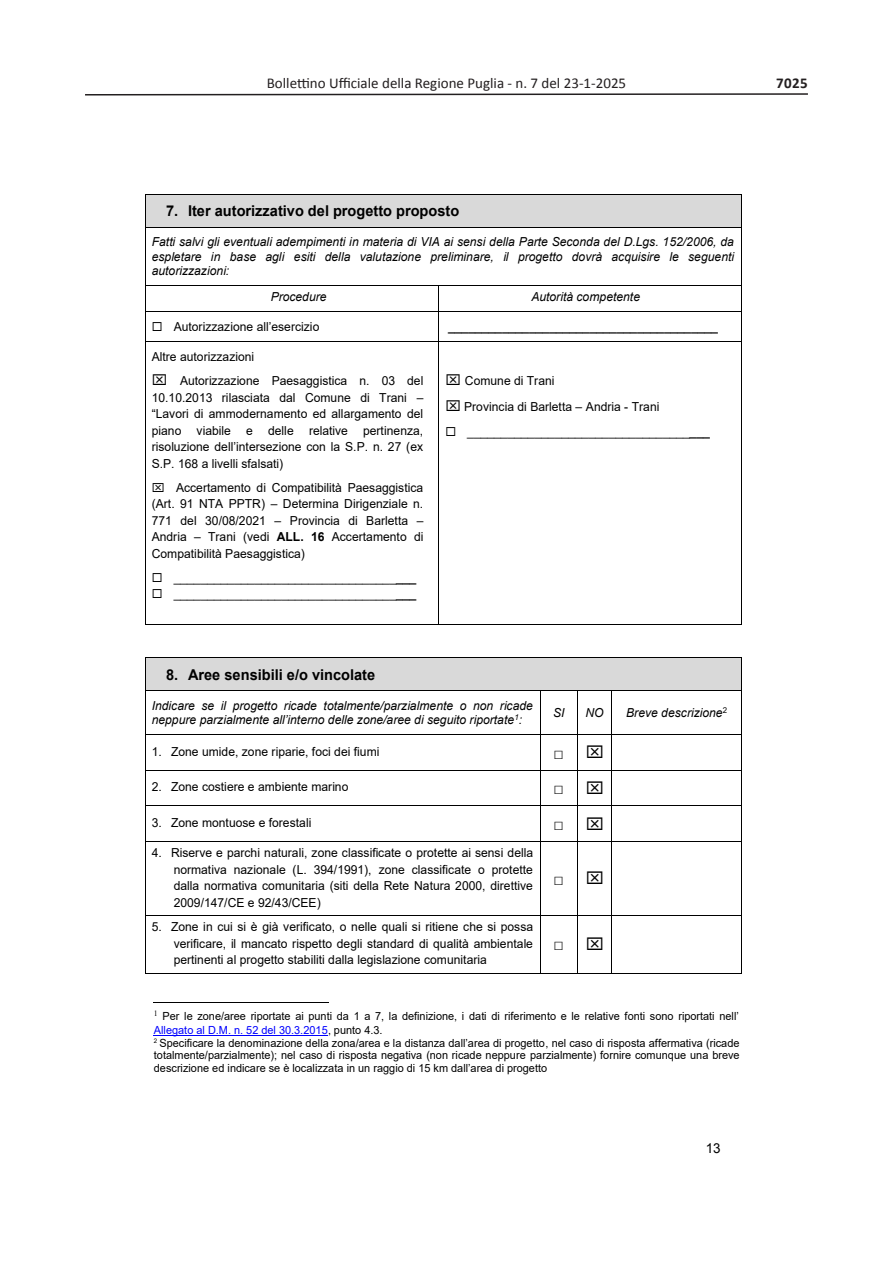
<style>
.page{position:relative;width:893px;height:1263px;background:#fff}
.page>*{position:absolute;margin:0;border:0;box-sizing:border-box;transform-origin:0 0}
.t1{font:17.55px "Arial";color:#000}
.t2{font:700 15px "Arial";color:#000}
.t3{font:15px "Calibri";color:#231f20}
.t4{font:700 15px "Calibri";color:#231f20}
.t5{font:13.65px "Arial";color:#000}
.t6{font:12.45px/16.5px "Arial";color:#000;text-align:justify}
.t7{font:italic 12.45px/14.4px "Arial";color:#000;text-align:justify}
.t8{font:11.25px/12.9px "Arial";letter-spacing:.005em;color:#000}
.s1{font-weight:700}
.s2{font-style:italic}
.s3{color:#00f}
</style>
<div class="page">
<svg style="left:85px;top:93px;width:723px;height:3px"></svg>
<div style="left:146px;top:195px;width:595px;height:32px;background:#d9d9d9"></div>
<hr style="left:146px;top:194px;width:595px;height:1px;background:#000">
<hr style="left:145px;top:195px;width:1px;height:32px;background:#000">
<hr style="left:741px;top:195px;width:1px;height:32px;background:#000">
<hr style="left:146px;top:227px;width:595px;height:1px;background:#000">
<hr style="left:145px;top:227px;width:1px;height:58px;background:#000">
<hr style="left:741px;top:227px;width:1px;height:58px;background:#000">
<hr style="left:146px;top:285px;width:293px;height:1px;background:#000">
<hr style="left:439px;top:285px;width:302px;height:1px;background:#000">
<hr style="left:146px;top:311px;width:293px;height:1px;background:#000">
<hr style="left:439px;top:311px;width:302px;height:1px;background:#000">
<svg style="left:145px;top:285px;width:1px;height:57px"></svg>
<hr style="left:146px;top:341px;width:293px;height:1px;background:#000">
<hr style="left:439px;top:341px;width:302px;height:1px;background:#000">
<svg style="left:741px;top:285px;width:1px;height:57px"></svg>
<hr style="left:145px;top:342px;width:1px;height:283px;background:#000">
<hr style="left:146px;top:625px;width:293px;height:1px;background:#000">
<hr style="left:439px;top:342px;width:1px;height:283px;background:#000">
<hr style="left:439px;top:625px;width:302px;height:1px;background:#000">
<hr style="left:741px;top:342px;width:1px;height:283px;background:#000">
<div style="left:146px;top:658px;width:595px;height:32px;background:#d9d9d9"></div>
<hr style="left:146px;top:657px;width:595px;height:1px;background:#000">
<hr style="left:145px;top:658px;width:1px;height:32px;background:#000">
<hr style="left:741px;top:658px;width:1px;height:32px;background:#000">
<hr style="left:146px;top:690px;width:394px;height:1px;background:#000">
<hr style="left:540px;top:690px;width:37px;height:1px;background:#000">
<hr style="left:578px;top:690px;width:34px;height:1px;background:#000">
<hr style="left:612px;top:690px;width:129px;height:1px;background:#000">
<hr style="left:145px;top:691px;width:1px;height:43px;background:#000">
<hr style="left:540px;top:691px;width:1px;height:43px;background:#000">
<hr style="left:577px;top:691px;width:1px;height:43px;background:#000">
<hr style="left:612px;top:691px;width:1px;height:43px;background:#000">
<hr style="left:741px;top:691px;width:1px;height:43px;background:#000">
<hr style="left:146px;top:734px;width:394px;height:1px;background:#000">
<hr style="left:540px;top:734px;width:37px;height:1px;background:#000">
<hr style="left:578px;top:734px;width:34px;height:1px;background:#000">
<hr style="left:612px;top:734px;width:129px;height:1px;background:#000">
<hr style="left:145px;top:735px;width:1px;height:35px;background:#000">
<hr style="left:540px;top:735px;width:1px;height:35px;background:#000">
<hr style="left:577px;top:735px;width:1px;height:35px;background:#000">
<hr style="left:612px;top:735px;width:1px;height:35px;background:#000">
<hr style="left:741px;top:735px;width:1px;height:35px;background:#000">
<hr style="left:146px;top:770px;width:394px;height:1px;background:#000">
<hr style="left:540px;top:770px;width:37px;height:1px;background:#000">
<hr style="left:578px;top:770px;width:34px;height:1px;background:#000">
<hr style="left:612px;top:770px;width:129px;height:1px;background:#000">
<hr style="left:145px;top:770px;width:1px;height:35px;background:#000">
<hr style="left:540px;top:770px;width:1px;height:35px;background:#000">
<hr style="left:577px;top:770px;width:1px;height:35px;background:#000">
<hr style="left:612px;top:770px;width:1px;height:35px;background:#000">
<hr style="left:741px;top:770px;width:1px;height:35px;background:#000">
<hr style="left:146px;top:805px;width:394px;height:1px;background:#000">
<hr style="left:540px;top:805px;width:37px;height:1px;background:#000">
<hr style="left:578px;top:805px;width:34px;height:1px;background:#000">
<hr style="left:612px;top:805px;width:129px;height:1px;background:#000">
<hr style="left:145px;top:806px;width:1px;height:35px;background:#000">
<hr style="left:540px;top:806px;width:1px;height:35px;background:#000">
<hr style="left:577px;top:806px;width:1px;height:35px;background:#000">
<hr style="left:612px;top:806px;width:1px;height:35px;background:#000">
<hr style="left:741px;top:806px;width:1px;height:35px;background:#000">
<hr style="left:146px;top:841px;width:394px;height:1px;background:#000">
<hr style="left:540px;top:841px;width:37px;height:1px;background:#000">
<hr style="left:578px;top:841px;width:34px;height:1px;background:#000">
<hr style="left:612px;top:841px;width:129px;height:1px;background:#000">
<hr style="left:145px;top:842px;width:1px;height:73px;background:#000">
<hr style="left:540px;top:842px;width:1px;height:73px;background:#000">
<hr style="left:577px;top:842px;width:1px;height:73px;background:#000">
<hr style="left:612px;top:842px;width:1px;height:73px;background:#000">
<hr style="left:741px;top:842px;width:1px;height:73px;background:#000">
<hr style="left:146px;top:915px;width:394px;height:1px;background:#000">
<hr style="left:540px;top:915px;width:37px;height:1px;background:#000">
<hr style="left:578px;top:915px;width:34px;height:1px;background:#000">
<hr style="left:612px;top:915px;width:129px;height:1px;background:#000">
<hr style="left:145px;top:916px;width:1px;height:57px;background:#000">
<hr style="left:146px;top:973px;width:394px;height:1px;background:#000">
<hr style="left:540px;top:916px;width:1px;height:57px;background:#000">
<hr style="left:540px;top:973px;width:37px;height:1px;background:#000">
<hr style="left:577px;top:916px;width:1px;height:57px;background:#000">
<hr style="left:578px;top:973px;width:34px;height:1px;background:#000">
<hr style="left:612px;top:916px;width:1px;height:57px;background:#000">
<hr style="left:612px;top:973px;width:129px;height:1px;background:#000">
<hr style="left:741px;top:916px;width:1px;height:57px;background:#000">
<hr style="left:154px;top:1002px;width:175px;height:1px;background:#000">
<hr style="left:154px;top:1035px;width:174px;height:1px;background:#00f">
<p class="t3" style="left:267px;top:74px;width:361px">Bollettino Ufficiale della Regione Puglia - n. 7 del 23-1-2025</p>
<p class="t4" style="left:776px;top:72px;width:33px">7025</p>
<p class="t2" style="left:166px;top:200px;width:295px">7. Iter autorizzativo del progetto proposto</p>
<p class="t7" style="left:152px;top:235px;width:584px">Fatti salvi gli eventuali adempimenti in materia di VIA ai sensi della Parte Seconda del D.Lgs. 152/2006, da espletare in base agli esiti della valutazione preliminare, il progetto dovrà acquisire le seguenti autorizzazioni:</p>
<p class="t7" style="left:271px;top:290px;width:57px">Procedure</p>
<p class="t7" style="left:531px;top:290px;width:110px">Autorità competente</p>
<p class="t6" style="left:152px;top:318px;width:169px">◻ Autorizzazione all’esercizio</p>
<p class="t7" style="left:449px;top:320px;width:271px">________________________________________</p>
<p class="t6" style="left:180px;top:345px;width:245px;line-height:23.5px;text-indent:-28px">Altre autorizzazioni<br>Autorizzazione Paesaggistica n. 03 del</p>
<p class="t6" style="left:152px;top:389px;width:273px">10.10.2013 rilasciata dal Comune di Trani – “Lavori di ammodernamento ed allargamento del piano viabile e delle relative pertinenza, risoluzione dell’intersezione con la S.P. n. 27 (ex S.P. 168 a livelli sfalsati)</p>
<p class="t6" style="left:152px;top:479px;width:273px;text-indent:24px">Accertamento di Compatibilità Paesaggistica (Art. 91 NTA PPTR) – Determina Dirigenziale n.<br>771 del 30/08/2021 – Provincia di Barletta – Andria – Trani (vedi <span class="s1">ALL. 16</span> Accertamento di Compatibilità Paesaggistica)</p>
<p class="t6" style="left:152px;top:569px;width:267px">◻ _________________________________<span class="s2">___</span></p>
<p class="t6" style="left:152px;top:585px;width:267px">◻ _________________________________<span class="s2">___</span></p>
<p class="t6" style="left:464px;top:367px;width:197px;line-height:26.4px">Comune di Trani<br>Provincia di Barletta – Andria - Trani</p>
<p class="t6" style="left:445px;top:423px;width:267px">◻ _________________________________<span class="s2">___</span></p>
<p class="t2" style="left:166px;top:664px;width:211px">8. Aree sensibili e/o vincolate</p>
<p class="t7" style="left:152px;top:698px;width:383px">Indicare se il progetto ricade totalmente/parzialmente o non ricade neppure parzialmente all’interno delle zone/aree di seguito riportate<sup>1</sup>:</p>
<p class="t7" style="left:553px;top:706px;width:13px">SI</p>
<p class="t7" style="left:586px;top:706px;width:20px">NO</p>
<p class="t7" style="left:626px;top:706px;width:102px">Breve descrizione<sup>2</sup></p>
<p class="t6" style="left:152px;top:743px;width:229px">1. Zone umide, zone riparie, foci dei fiumi</p>
<h1 class="t1" style="left:554px;top:740px;width:12px">□</h1>
<p class="t6" style="left:152px;top:779px;width:198px">2. Zone costiere e ambiente marino</p>
<h1 class="t1" style="left:554px;top:776px;width:12px">□</h1>
<p class="t6" style="left:152px;top:814px;width:161px">3. Zone montuose e forestali</p>
<h1 class="t1" style="left:554px;top:812px;width:12px">□</h1>
<p class="t6" style="left:174px;top:844px;width:361px;text-indent:-22px">4. Riserve e parchi naturali, zone classificate o protette ai sensi della normativa nazionale (L. 394/1991), zone classificate o protette dalla normativa comunitaria (siti della Rete Natura 2000, direttive 2009/147/CE e 92/43/CEE)</p>
<h1 class="t1" style="left:554px;top:866px;width:12px">□</h1>
<p class="t6" style="left:174px;top:918px;width:361px;text-indent:-22px">5. Zone in cui si è già verificato, o nelle quali si ritiene che si possa verificare, il mancato rispetto degli standard di qualità ambientale pertinenti al progetto stabiliti dalla legislazione comunitaria</p>
<h1 class="t1" style="left:554px;top:932px;width:12px">□</h1>
<p class="t8" style="left:154px;top:1010px;width:587px"><sup>1</sup> Per le zone/aree riportate ai punti da 1 a 7, la definizione, i dati di riferimento e le relative fonti sono riportati nell’ <span class="s3">Allegato al D.M. n. 52 del 30.3.2015</span>, punto 4.3.<br><sup>2</sup> Specificare la denominazione della zona/area e la distanza dall’area di progetto, nel caso di risposta affermativa (ricade totalmente/parzialmente); nel caso di risposta negativa (non ricade neppure parzialmente) fornire comunque una breve descrizione ed indicare se è localizzata in un raggio di 15 km dall’area di progetto</p>
<p class="t5" style="left:706px;top:1139px;width:16px">13</p>
</div>
